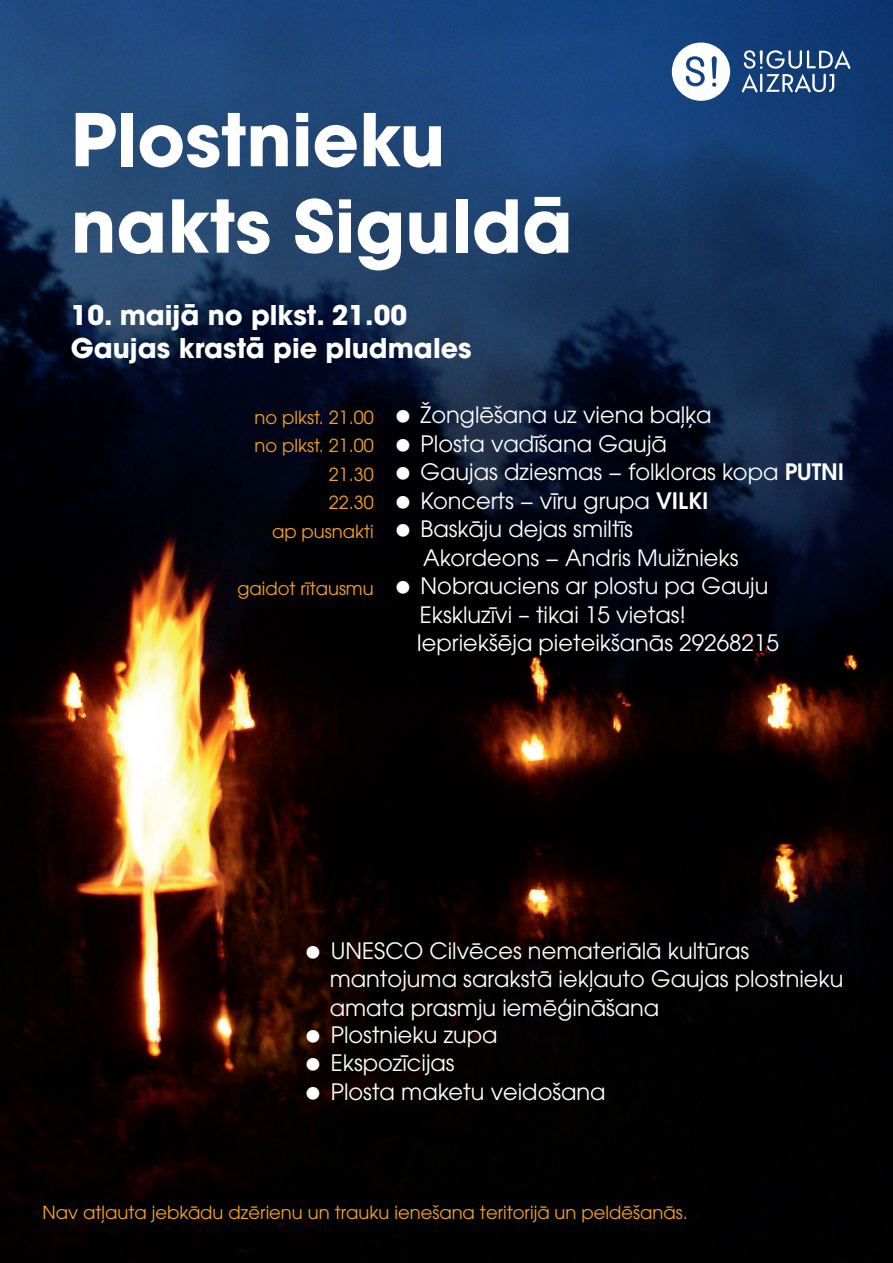
<style>
.page{position:relative;width:893px;height:1263px;background:#fff}
.page>*{position:absolute;margin:0;border:0;box-sizing:border-box;transform-origin:0 0}
.t1{font:700 72px/86.4px "ITC Avant Garde Pro";color:#fff}
.t2{font:700 27px/32.4px "ITC Avant Garde Pro";color:#fff}
.t3{font:22.5px/28.5px "ITC Avant Garde Pro";color:#fff}
.t4{font:18px/28.5px "ITC Avant Garde Pro";color:#f9a51b;text-align:right}
.s1{font-weight:600}
</style>
<div class="page">
<img style="left:0;top:0;width:893px;height:1263px">
<svg style="left:742px;top:50px;width:108px;height:42px;background:#4c6c96"></svg>
<svg style="left:672px;top:43px;width:58px;height:58px"></svg>
<svg style="left:397px;top:410px;width:12px;height:13px"></svg>
<svg style="left:397px;top:438px;width:12px;height:13px"></svg>
<svg style="left:397px;top:467px;width:12px;height:13px"></svg>
<svg style="left:397px;top:495px;width:12px;height:13px"></svg>
<svg style="left:397px;top:524px;width:12px;height:13px"></svg>
<svg style="left:397px;top:581px;width:12px;height:13px"></svg>
<svg style="left:307px;top:945px;width:13px;height:13px"></svg>
<svg style="left:307px;top:1029px;width:13px;height:13px"></svg>
<svg style="left:307px;top:1058px;width:13px;height:13px"></svg>
<svg style="left:307px;top:1086px;width:13px;height:13px"></svg>
<h1 class="t1" style="left:71px;top:96px;width:503px">Plostnieku nakts Siguldā</h1>
<p class="t2" style="left:71px;top:299px;width:402px">10. maijā no plkst. 21.00<br>Gaujas krastā pie pludmales</p>
<p class="t3" style="left:417px;top:400px;width:429px">Žonglēšana uz viena baļķa<br>Plosta vadīšana Gaujā<br>Gaujas dziesmas − folkloras kopa <span class="s1">PUTNI<br></span>Koncerts − vīru grupa <span class="s1">VILKI<br></span>Baskāju dejas smiltīs<br>Akordeons − Andris Muižnieks<br>Nobrauciens ar plostu pa Gauju<br>Ekskluzīvi – tikai 15 vietas!<br>Iepriekšēja pieteikšanās 29268215</p>
<p class="t4" style="left:255px;top:403px;width:121px">no plkst. 21.00 no plkst. 21.00<br>21.30<br>22.30<br>ap pusnakti</p>
<p class="t4" style="left:237px;top:573px;width:138px">gaidot rītausmu</p>
<p class="t3" style="left:330px;top:936px;width:515px;line-height:28.2px">UNESCO Cilvēces nemateriālā kultūras mantojuma sarakstā iekļauto Gaujas plostnieku amata prasmju iemēģināšana<br>Plostnieku zupa<br>Ekspozīcijas<br>Plosta maketu veidošana</p>
<p class="t4" style="left:43px;top:1197px;width:647px">Nav atļauta jebkādu dzērienu un trauku ienešana teritorijā un peldēšanās.</p>
</div>
